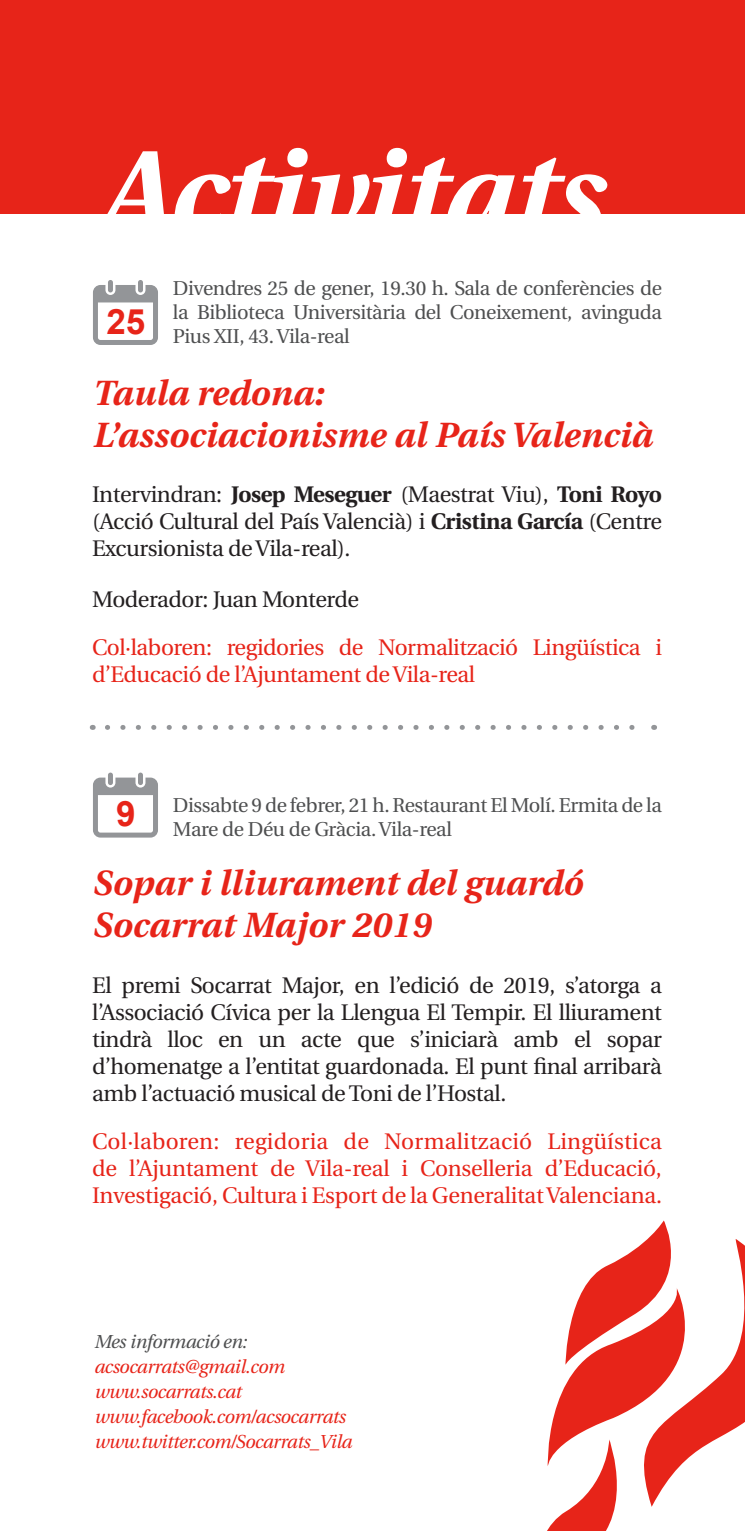
<style>
.page{position:relative;width:745px;height:1531px;background:#fff}
.page>*{position:absolute;margin:0;border:0;box-sizing:border-box;transform-origin:0 0}
.t1{font:italic 700 121.5px "Heuristica";letter-spacing:-.02em;color:#fff}
.t2{font:italic 700 35px/42px "Heuristica";letter-spacing:.01em;color:#e72419}
.t3{font:700 35px "Arial";color:#e72419}
.t4{font:22.5px/27px "Heuristica";letter-spacing:-.02em;color:#231f20;text-align:justify}
.t5{font:22.5px/27px "Heuristica";letter-spacing:-.02em;color:#e72419}
.t6{font:20px/24px "Heuristica";letter-spacing:-.02em;color:#4e4f50;text-align:justify}
.t7{font:italic 18.75px/25px "Heuristica";letter-spacing:-.02em;color:#e72419}
.t8{font:italic 18.75px "Heuristica";letter-spacing:-.02em;color:#4e4f50}
.s1{font-weight:700}
</style>
<div class="page">
<div style="left:0;top:0;width:744px;height:213px;background:#e72419"></div>
<div style="left:108px;top:280px;width:5px;height:12px;background:#939598;border-radius:2px"></div>
<svg style="left:93px;top:285px;width:65px;height:60px"></svg>
<div style="left:138px;top:280px;width:5px;height:12px;background:#939598;border-radius:2px"></div>
<div style="left:108px;top:772px;width:5px;height:13px;background:#939598;border-radius:2px"></div>
<svg style="left:93px;top:777px;width:65px;height:60px"></svg>
<div style="left:138px;top:772px;width:5px;height:13px;background:#939598;border-radius:2px"></div>
<svg style="left:107px;top:725px;width:528px;height:5px"></svg>
<svg style="left:547px;top:1220px;width:197px;height:311px"></svg>
<h1 class="t1" style="left:92px;top:97px;width:510px">Activitats</h1>
<h2 class="t3" style="left:106px;top:298px;width:40px">25</h2>
<p class="t6" style="left:173px;top:276px;width:490px">Divendres 25 de gener, 19.30 h. Sala de conferències de la Biblioteca Universitària del Coneixement, avinguda Pius XII, 43. Vila-real</p>
<h2 class="t2" style="left:92px;top:370px;width:560px">Taula redona:<br>L’associacionisme al País Valencià</h2>
<p class="t4" style="left:92px;top:481px;width:571px">Intervindran: <span class="s1">Josep Meseguer</span> (Maestrat Viu), <span class="s1">Toni Royo </span>(Acció Cultural del País Valencià) i <span class="s1">Cristina García</span> (Centre Excursionista de Vila-real).</p>
<p class="t4" style="left:92px;top:586px;width:268px">Moderador: Juan Monterde</p>
<p class="t5" style="left:92px;top:634px;width:571px">Col·laboren: regidories de Normalització Lingüística i d’Educació de l’Ajuntament de Vila-real</p>
<h2 class="t3" style="left:116px;top:791px;width:21px">9</h2>
<p class="t6" style="left:173px;top:794px;width:490px">Dissabte 9 de febrer, 21 h. Restaurant El Molí. Ermita de la<br>Mare de Déu de Gràcia. Vila-real</p>
<h2 class="t2" style="left:92px;top:860px;width:491px">Sopar i lliurament del guardó<br>Socarrat Major 2019</h2>
<p class="t4" style="left:92px;top:972px;width:571px">El premi Socarrat Major, en l’edició de 2019, s’atorga a l’Associació Cívica per la Llengua El Tempir. El lliurament tindrà lloc en un acte que s’iniciarà amb el sopar d’homenatge a l’entitat guardonada. El punt final arribarà amb l’actuació musical de Toni de l’Hostal.</p>
<p class="t5" style="left:92px;top:1128px;width:571px;text-align:justify">Col·laboren: regidoria de Normalització Lingüística de l’Ajuntament de Vila-real i Conselleria d’Educació, Investigació, Cultura i Esport de la Generalitat Valenciana.</p>
<p class="t8" style="left:94px;top:1327px;width:154px">Mes informació en:</p>
<p class="t7" style="left:94px;top:1353px;width:259px">acsocarrats@gmail.com www.socarrats.cat www.facebook.com/acsocarrats www.twitter.com/Socarrats_Vila</p>
</div>
